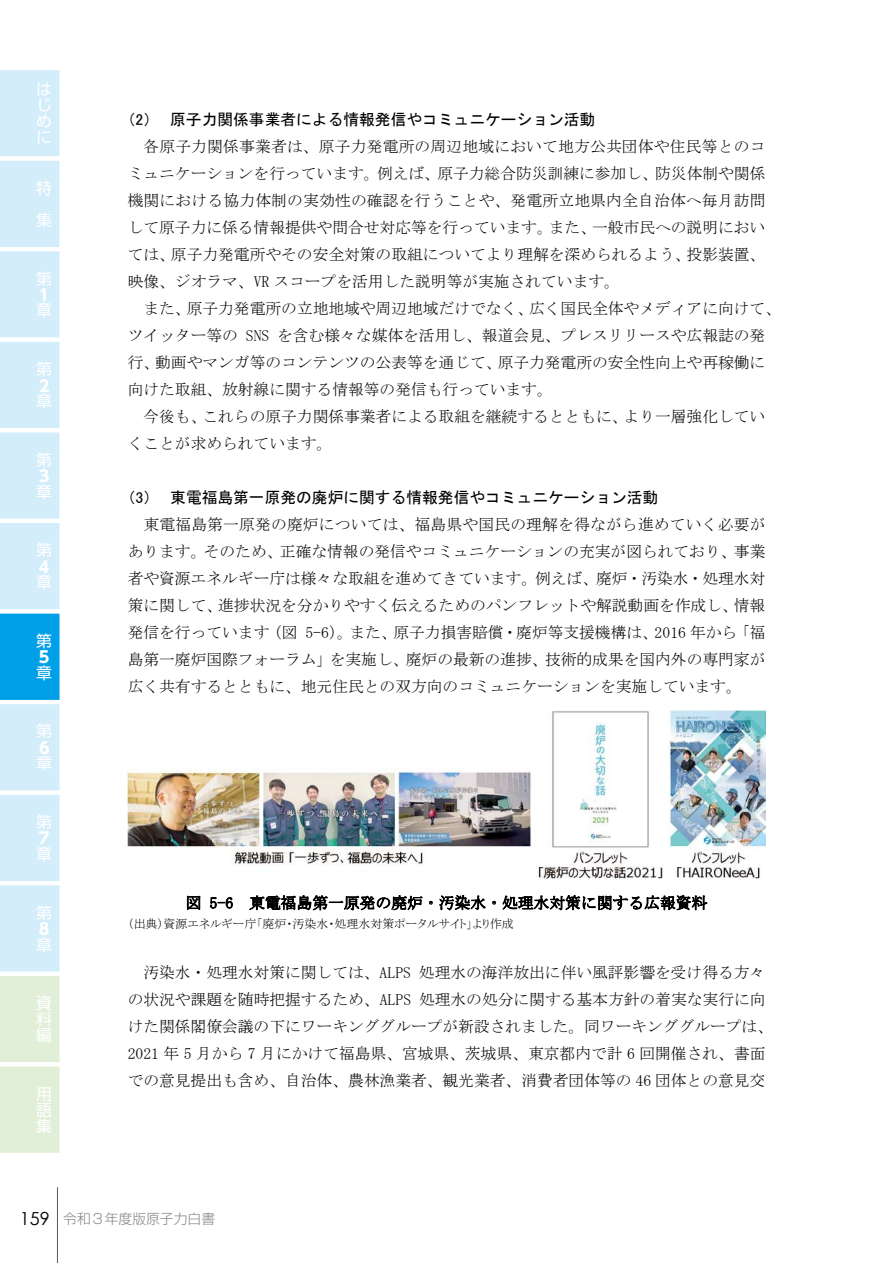
<style>
.page{position:relative;width:893px;height:1263px;background:#fff}
.page>*{position:absolute;margin:0;border:0;box-sizing:border-box;transform-origin:0 0}
.t1{font:15.9px/15.9px "UD Shin Go Pro";color:#fff;text-align:justify}
.t2{font:700 15.9px "UD Shin Go Pro";color:#fff}
.t3{font:15.75px/27px "MS Mincho";color:#000;text-align:justify}
.t4{font:15.75px "MS Gothic";color:#000}
.t5{font:300 13.8px "Shin Go Pro";color:#898989}
.t6{font:12px "MS P Mincho";color:#000}
.s1{font-family:"MS P Gothic"}
.s2{font-family:"Century Gothic";font-weight:400;font-size:18px;color:#000}
</style>
<div class="page">
<img style="left:127px;top:710px;width:639px;height:169px">
<hr style="left:57px;top:1187px;width:1px;height:76px;background:#585959">
<svg style="left:0;top:70px;width:60px;height:1083px;background:#c6e7f4"></svg>
<p class="t1" style="left:36px;top:81px;width:16px">はじめに</p>
<p class="t1" style="left:36px;top:172px;width:17px;line-height:32px">特集</p>
<p class="t1" style="left:36px;top:270px;width:17px">第</p>
<p class="t2" style="left:36px;top:282px;width:11px">１</p>
<p class="t1" style="left:36px;top:302px;width:17px">章</p>
<p class="t1" style="left:36px;top:361px;width:17px">第</p>
<p class="t2" style="left:36px;top:373px;width:14px">２</p>
<p class="t1" style="left:36px;top:393px;width:17px">章</p>
<p class="t1" style="left:36px;top:451px;width:17px">第</p>
<p class="t2" style="left:36px;top:463px;width:14px">３</p>
<p class="t1" style="left:36px;top:483px;width:17px">章</p>
<p class="t1" style="left:36px;top:542px;width:17px">第</p>
<p class="t2" style="left:36px;top:554px;width:14px">４</p>
<p class="t1" style="left:36px;top:574px;width:17px">章</p>
<p class="t1" style="left:36px;top:632px;width:17px">第</p>
<p class="t2" style="left:36px;top:644px;width:14px">５</p>
<p class="t1" style="left:36px;top:664px;width:17px">章</p>
<p class="t1" style="left:37px;top:723px;width:17px">第</p>
<p class="t2" style="left:37px;top:735px;width:14px">６</p>
<p class="t1" style="left:37px;top:755px;width:17px">章</p>
<p class="t1" style="left:36px;top:814px;width:17px">第</p>
<p class="t2" style="left:36px;top:825px;width:14px">７</p>
<p class="t1" style="left:36px;top:845px;width:17px">章</p>
<p class="t1" style="left:36px;top:904px;width:17px">第</p>
<p class="t2" style="left:36px;top:916px;width:14px">８</p>
<p class="t1" style="left:36px;top:936px;width:17px">章</p>
<p class="t1" style="left:36px;top:995px;width:17px">資料編</p>
<p class="t1" style="left:36px;top:1085px;width:17px">用語集</p>
<p class="t4" style="left:128px;top:112px;width:469px"><span class="s1">（2）</span> 原子力関係事業者による情報発信やコミュニケーション活動</p>
<p class="t3" style="left:128px;top:133px;width:639px;text-indent:16px">各原子力関係事業者は、原子力発電所の周辺地域において地方公共団体や住民等とのコミュニケーションを行っています。例えば、原子力総合防災訓練に参加し、防災体制や関係機関における協力体制の実効性の確認を行うことや、発電所立地県内全自治体へ毎月訪問して原子力に係る情報提供や問合せ対応等を行っています。また、一般市民への説明においては、原子力発電所やその安全対策の取組についてより理解を深められるよう、投影装置、映像、ジオラマ、VR スコープを活用した説明等が実施されています。</p>
<p class="t3" style="left:128px;top:295px;width:655px;text-align:left;text-indent:16px">また、原子力発電所の立地地域や周辺地域だけでなく、広く国民全体やメディアに向けて、ツイッター等の SNS を含む様々な媒体を活用し、報道会見、プレスリリースや広報誌の発行、動画やマンガ等のコンテンツの公表等を通じて、原子力発電所の安全性向上や再稼働に向けた取組、放射線に関する情報等の発信も行っています。</p>
<p class="t3" style="left:128px;top:403px;width:639px;text-indent:16px">今後も、これらの原子力関係事業者による取組を継続するとともに、より一層強化していくことが求められています。</p>
<p class="t4" style="left:128px;top:490px;width:532px"><span class="s1">（3）</span> 東電福島第一原発の廃炉に関する情報発信やコミュニケーション活動</p>
<p class="t3" style="left:128px;top:511px;width:639px;text-indent:16px">東電福島第一原発の廃炉については、福島県や国民の理解を得ながら進めていく必要があります。そのため、正確な情報の発信やコミュニケーションの充実が図られており、事業者や資源エネルギー庁は様々な取組を進めてきています。例えば、廃炉・汚染水・処理水対策に関して、進捗状況を分かりやすく伝えるためのパンフレットや解説動画を作成し、情報発信を行っています（図 5-6）。また、原子力損害賠償・廃炉等支援機構は、2016 年から「福島第一廃炉国際フォーラム」を実施し、廃炉の最新の進捗、技術的成果を国内外の専門家が広く共有するとともに、地元住民との双方向のコミュニケーションを実施しています。</p>
<p class="t3" style="left:186px;top:889px;width:523px">図 5-6 東電福島第一原発の廃炉・汚染水・処理水対策に関する広報資料</p>
<p class="t6" style="left:128px;top:918px;width:388px">（出典）資源エネルギー庁「廃炉・汚染水・処理水対策ポータルサイト」より作成</p>
<p class="t3" style="left:128px;top:958px;width:647px;text-align:center">汚染水・処理水対策に関しては、ALPS 処理水の海洋放出に伴い風評影響を受け得る方々<br>の状況や課題を随時把握するため、ALPS 処理水の処分に関する基本方針の着実な実行に向けた関係閣僚会議の下にワーキンググループが新設されました。同ワーキンググループは、2021 年 5 月から 7 月にかけて福島県、宮城県、茨城県、東京都内で計 6 回開催され、書面での意見提出も含め、自治体、農林漁業者、観光業者、消費者団体等の 46 団体との意見交</p>
<p class="t5" style="left:20px;top:1208px;width:197px"><span class="s2">159</span> 令和３年度版原子力白書</p>
</div>
